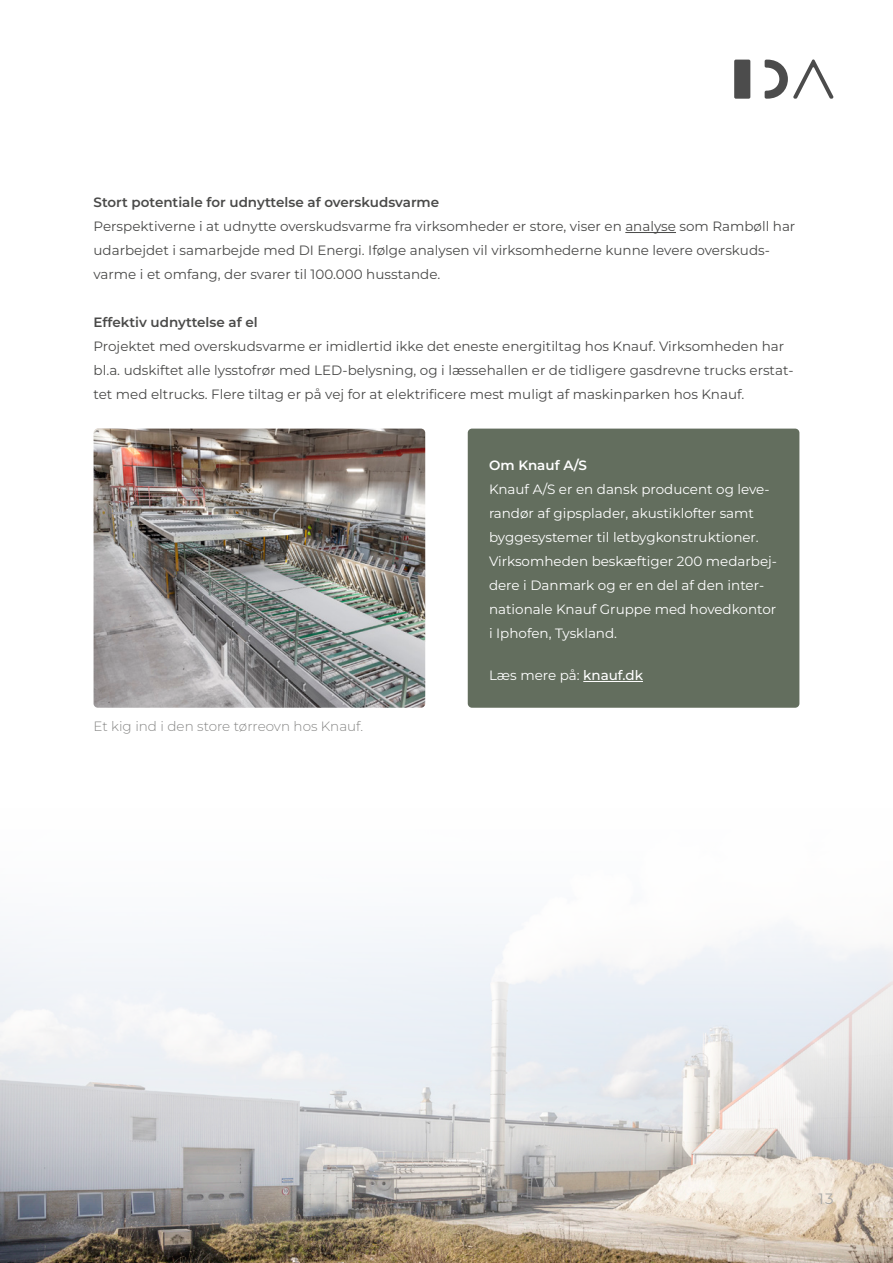
<style>
.page{position:relative;width:893px;height:1263px;background:#fff}
.page>*{position:absolute;margin:0;border:0;box-sizing:border-box;transform-origin:0 0}
.t1{font:15px "Montserrat";color:#a8a8a6}
.Brød{font:13.5px/24px "Montserrat";color:#4a4a49}
.Brød-2{font:13.5px/24px "Montserrat";color:#fff}
.Brød__fed{font:600 13.5px "Montserrat";color:#4a4a49}
.Kilde{font:300 13.5px "Montserrat";color:#878786}
.Brød-3{font:600 13.5px "Montserrat";color:#fff}
.s1{font-weight:500}
</style>
<div class="page">
<div style="left:734px;top:60px;width:16px;height:39px;background:#4c4c4c;border-radius:2px"></div>
<svg style="left:765px;top:59px;width:69px;height:40px"></svg>
<img style="left:0;top:927px;width:893px;height:336px">
<hr style="left:625px;top:232px;width:51px;height:1px;background:#4a4a49">
<div style="left:468px;top:429px;width:331px;height:279px;background:#636e5e;border-radius:4px"></div>
<hr style="left:583px;top:681px;width:60px;height:1px;background:#fff">
<img style="left:94px;top:429px;width:331px;height:279px">
<p class="Brød__fed" style="left:94px;top:193px;width:347px">Stort potentiale for udnyttelse af overskudsvarme</p>
<p class="Brød" style="left:94px;top:214px;width:703px">Perspektiverne i at udnytte overskudsvarme fra virksomheder er store, viser en analyse som Rambøll har udarbejdet i samarbejde med DI Energi. Ifølge analysen vil virksomhederne kunne levere overskuds&shy;varme i et omfang, der svarer til 100.000 husstande.</p>
<p class="Brød__fed" style="left:94px;top:313px;width:166px">Effektiv udnyttelse af el</p>
<p class="Brød" style="left:94px;top:334px;width:701px">Projektet med overskudsvarme er imidlertid ikke det eneste energitiltag hos Knauf. Virksomheden har bl.a. udskiftet alle lysstofrør med LED-belysning, og i læssehallen er de tidligere gasdrevne trucks erstat&shy;tet med eltrucks. Flere tiltag er på vej for at elektrificere mest muligt af maskinparken hos Knauf.</p>
<p class="Kilde" style="left:94px;top:718px;width:271px">Et kig ind i den store tørreovn hos Knauf.</p>
<p class="Brød-3" style="left:489px;top:456px;width:100px">Om Knauf A/S</p>
<p class="Brød-2" style="left:489px;top:476px;width:289px">Knauf A/S er en dansk producent og leve&shy;randør af gipsplader, akustiklofter samt byggesystemer til letbygkonstruktioner.<br>Virksomheden beskæftiger 200 medarbej&shy;dere i Danmark og er en del af den inter&shy;nationale Knauf Gruppe med hovedkontor i Iphofen, Tyskland.</p>
<p class="Brød-2" style="left:489px;top:662px;width:155px">Læs mere på: <span class="s1">knauf.dk</span></p>
<p class="t1" style="left:818px;top:1188px;width:17px">13</p>
</div>
